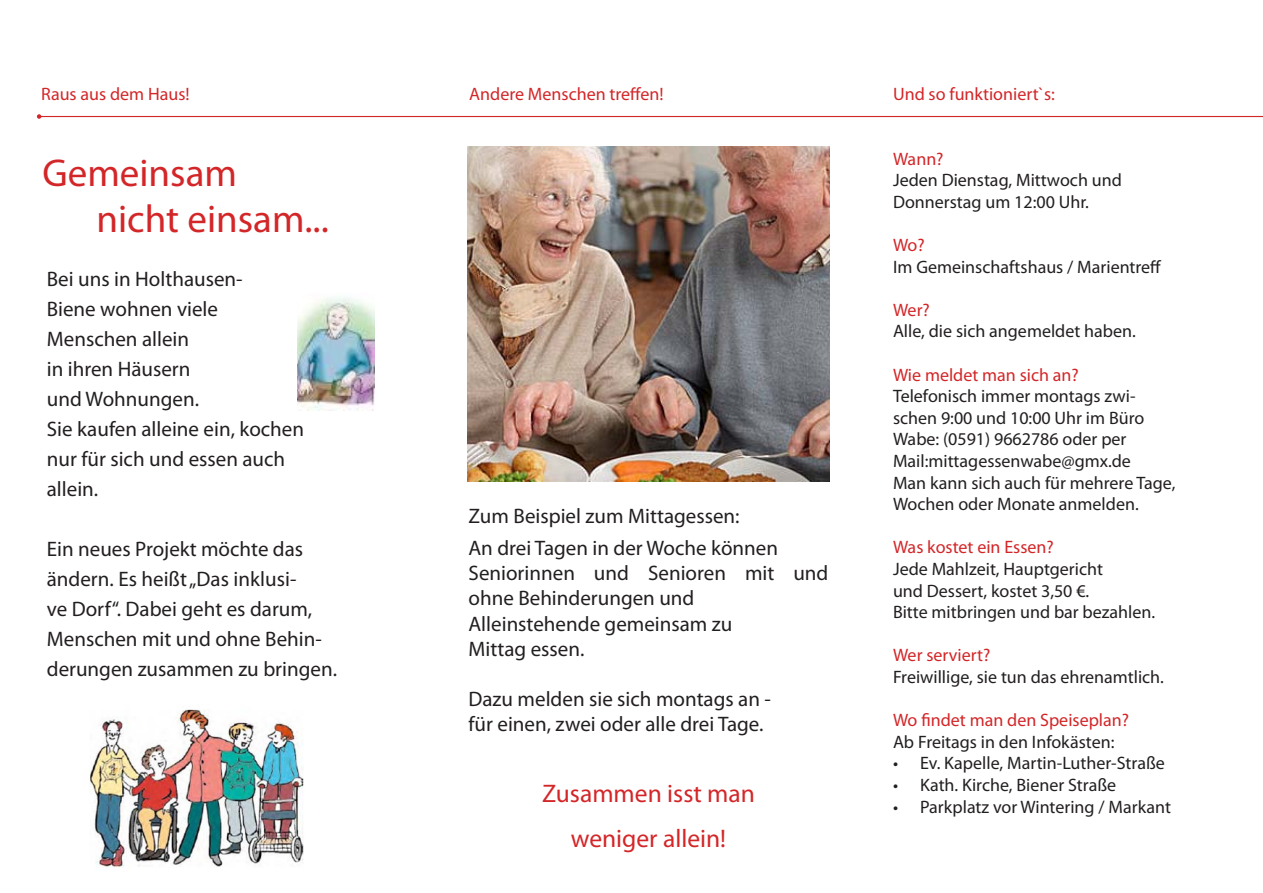
<style>
.page{position:relative;width:1263px;height:893px;background:#fff}
.page>*{position:absolute;margin:0;border:0;box-sizing:border-box;transform-origin:0 0}
.t1{font:39px "Myriad Pro";color:#d32628}
.t2{font:25.5px/45px "Myriad Pro";color:#d32628;text-align:center}
.t3{font:21px/30px "Myriad Pro";color:#231f20}
.t4{font:18px/21.6px "Myriad Pro";color:#231f20}
.t5{font:18px "Myriad Pro";color:#d32628}
.s1{color:#d32628}
</style>
<div class="page">
<img style="left:468px;top:147px;width:362px;height:334px">
<hr style="left:39px;top:116px;width:1224px;height:1px;background:#d32628">
<svg style="left:37px;top:114px;width:4px;height:5px"></svg>
<img style="left:90px;top:709px;width:214px;height:159px">
<img style="left:298px;top:297px;width:76px;height:113px">
<p class="t5" style="left:41px;top:83px;width:150px">Raus aus dem Haus!</p>
<p class="t1" style="left:43px;top:148px;width:196px">Gemeinsam</p>
<p class="t1" style="left:97px;top:195px;width:234px">nicht einsam...</p>
<p class="t3" style="left:47px;top:264px;width:197px">Bei uns in Holthausen-<br>Biene wohnen viele<br>Menschen allein<br>in ihren Häusern<br>und Wohnungen.</p>
<p class="t3" style="left:47px;top:414px;width:259px">Sie kaufen alleine ein, kochen</p>
<p class="t3" style="left:47px;top:444px;width:240px">nur für sich und essen auch</p>
<p class="t3" style="left:47px;top:474px;width:53px">allein.</p>
<p class="t3" style="left:47px;top:534px;width:258px">Ein neues Projekt möchte das</p>
<p class="t3" style="left:47px;top:564px;width:292px">ändern. Es heißt „Das inklusi-<br>ve Dorf“. Dabei geht es darum,<br>Menschen mit und ohne Behin&shy;derungen zusammen zu bringen.</p>
<p class="t5" style="left:469px;top:83px;width:196px">Andere Menschen treffen!</p>
<p class="t3" style="left:468px;top:501px;width:273px">Zum Beispiel zum Mittagessen:</p>
<p class="t3" style="left:468px;top:533px;width:311px">An drei Tagen in der Woche können</p>
<p class="t3" style="left:468px;top:560px;width:361px;line-height:25.2px">Seniorinnen und Senioren mit und ohne Behinderungen und</p>
<p class="t3" style="left:468px;top:608px;width:265px">Alleinstehende gemeinsam zu</p>
<p class="t3" style="left:468px;top:633px;width:117px">Mittag essen.</p>
<p class="t3" style="left:468px;top:684px;width:304px">Dazu melden sie sich montags an -</p>
<p class="t3" style="left:468px;top:709px;width:297px">für einen, zwei oder alle drei Tage.</p>
<p class="t2" style="left:542px;top:770px;width:214px">Zusammen isst man weniger allein!</p>
<p class="t5" style="left:893px;top:83px;width:163px">Und so funktioniert`s:</p>
<p class="t4" style="left:893px;top:148px;width:230px"><span class="s1">Wann?<br></span>Jeden Dienstag, Mittwoch und</p>
<p class="t4" style="left:893px;top:191px;width:197px">Donnerstag um 12:00 Uhr.</p>
<p class="t4" style="left:893px;top:234px;width:270px"><span class="s1">Wo?<br></span>Im Gemeinschaftshaus / Marientreff</p>
<p class="t4" style="left:893px;top:299px;width:244px"><span class="s1">Wer?<br></span>Alle, die sich angemeldet haben.</p>
<p class="t4" style="left:893px;top:364px;width:253px"><span class="s1">Wie meldet man sich an?<br></span>Telefonisch immer montags zwi&shy;schen 9:00 und 10:00 Uhr im Büro<br>Wabe: (0591) 9662786 oder per<br>Mail:mittagessenwabe@gmx.de</p>
<p class="t4" style="left:893px;top:472px;width:284px">Man kann sich auch für mehrere Tage,<br>Wochen oder Monate anmelden.</p>
<p class="t4" style="left:893px;top:536px;width:212px"><span class="s1">Was kostet ein Essen?<br></span>Jede Mahlzeit, Hauptgericht</p>
<p class="t4" style="left:893px;top:580px;width:198px">und Dessert, kostet 3,50 €.</p>
<p class="t4" style="left:893px;top:601px;width:264px">Bitte mitbringen und bar bezahlen.</p>
<p class="t4" style="left:893px;top:644px;width:272px"><span class="s1">Wer serviert?<br></span>Freiwillige, sie tun das ehrenamtlich.</p>
<p class="t4" style="left:893px;top:709px;width:238px"><span class="s1">Wo findet man den Speiseplan?<br></span>Ab Freitags in den Infokästen:</p>
<p class="t4" style="left:893px;top:752px;width:273px">• Ev. Kapelle, Martin-Luther-Straße</p>
<p class="t4" style="left:893px;top:774px;width:225px">• Kath. Kirche, Biener Straße</p>
<p class="t4" style="left:893px;top:796px;width:279px">• Parkplatz vor Wintering / Markant</p>
</div>
